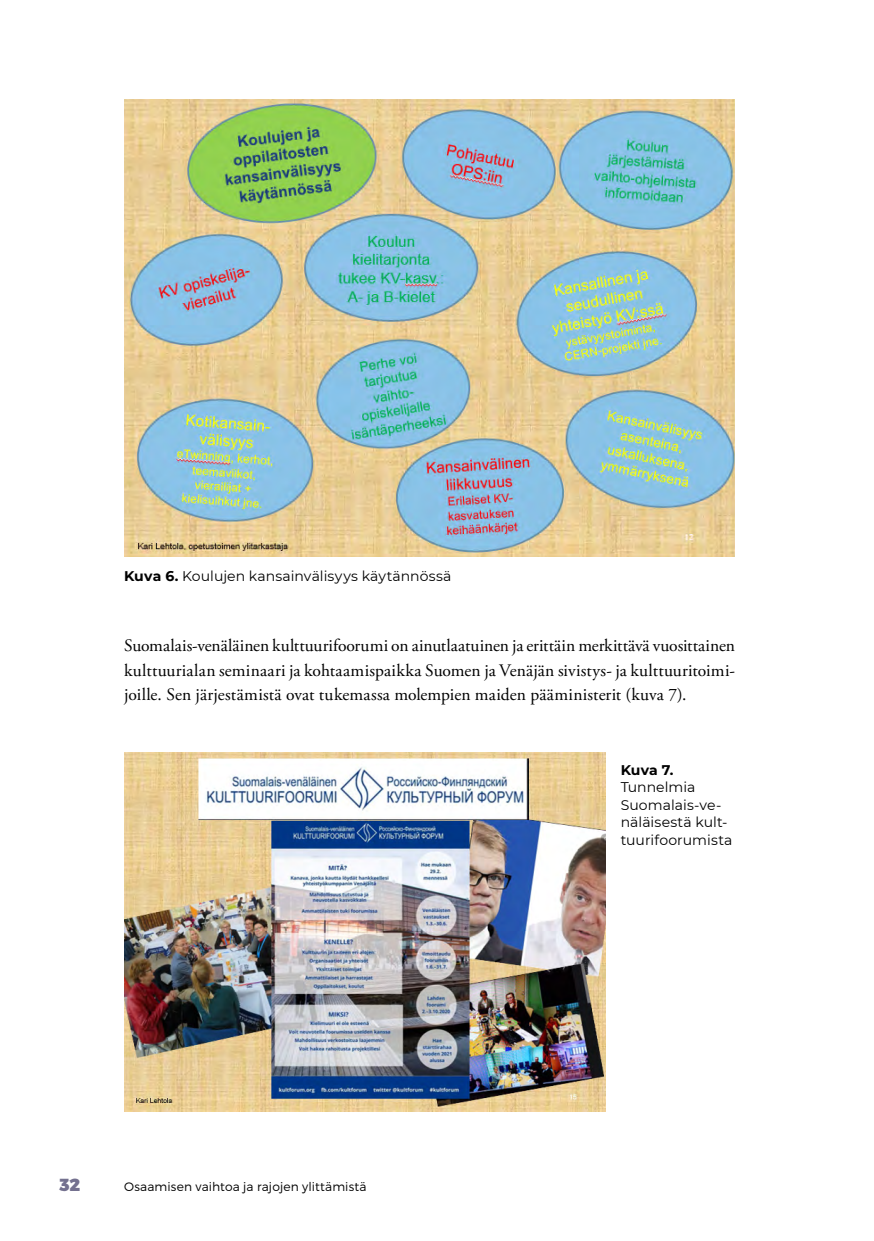
<style>
.page{position:relative;width:874px;height:1241px;background:#fff}
.page>*{position:absolute;margin:0;border:0;box-sizing:border-box;transform-origin:0 0}
.Leipis_ei_sisennystä{font:17.5px/24.5px "Adobe Garamond Pro";letter-spacing:.005em;color:#000;text-align:justify}
.t1{font:900 17.5px "Montserrat";color:#74718f}
.kuvaaja_kuvateksti{font:14px/17.5px "Montserrat";letter-spacing:.005em;color:#000}
.t2{font:300 12.25px "Montserrat";letter-spacing:.01em;color:#000}
.s1{font-weight:700}
</style>
<div class="page">
<img style="left:124px;top:99px;width:610px;height:457px">
<img style="left:124px;top:752px;width:481px;height:359px">
<p class="kuvaaja_kuvateksti" style="left:124px;top:566px;width:329px"><span class="s1">Kuva 6.</span> Koulujen kansainvälisyys käytännössä</p>
<p class="Leipis_ei_sisennystä" style="left:124px;top:634px;width:612px">Suomalais-venäläinen kulttuurifoorumi on ainutlaatuinen ja erittäin merkittävä vuosittainen kulttuurialan seminaari ja kohtaamispaikka Suomen ja Venäjän sivistys- ja kulttuuritoimi&shy;joille. Sen järjestämistä ovat tukemassa molempien maiden pääministerit (kuva 7).</p>
<p class="t1" style="left:60px;top:1173px;width:22px">32</p>
<p class="t2" style="left:124px;top:1178px;width:244px">Osaamisen vaihtoa ja rajojen ylittämistä</p>
<p class="kuvaaja_kuvateksti" style="left:620px;top:760px;width:113px"><span class="s1">Kuva 7.<br></span>Tunnelmia<br>Suomalais-ve&shy;näläisestä kult&shy;tuurifoorumista</p>
</div>
